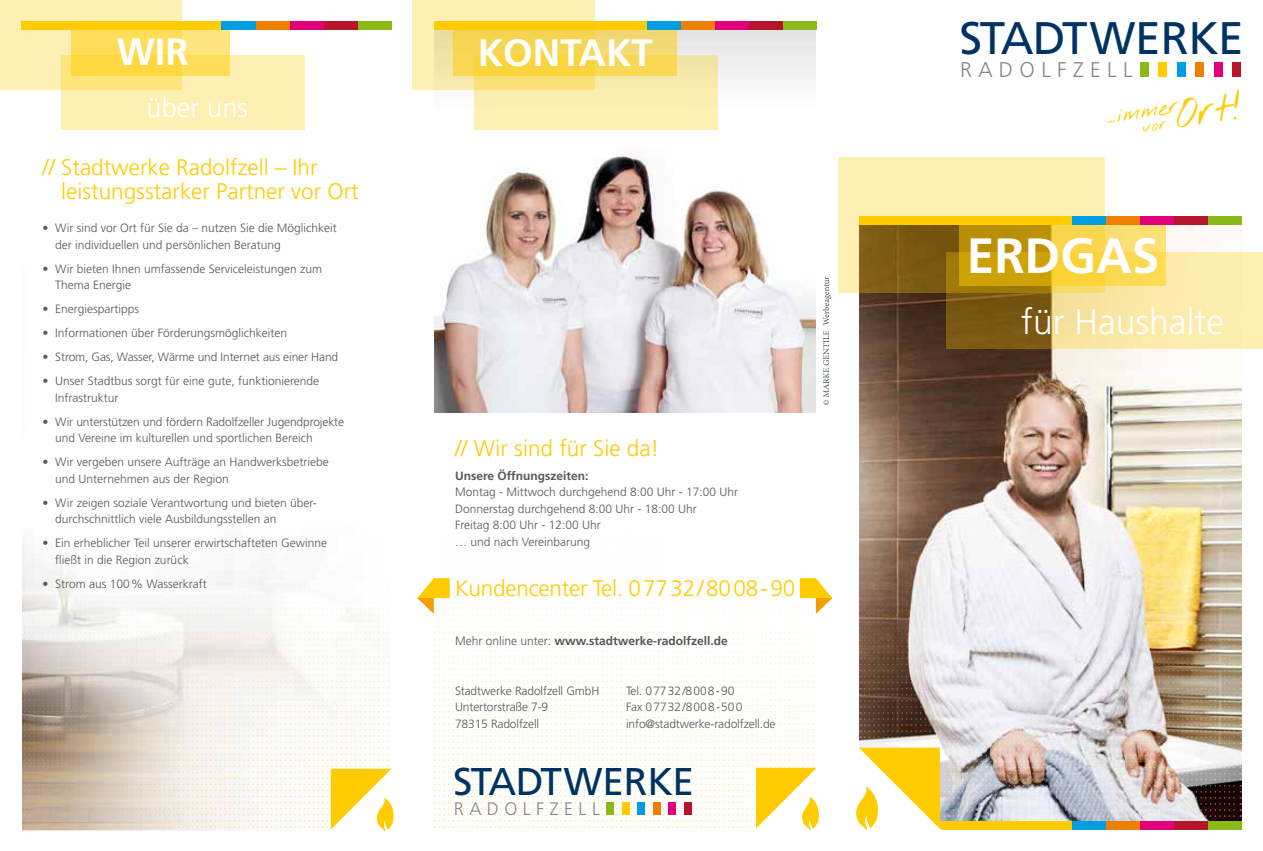
<style>
.page{position:relative;width:1263px;height:851px;background:#fff}
.page>*{position:absolute;margin:0;border:0;box-sizing:border-box;transform-origin:0 0}
.t1{font:700 49.5px "Frutiger";color:#fff}
.t2{font:45.6px "Frutiger";letter-spacing:-.02em;color:#003362}
.t3{font:40.65px "Nothing You Could Do";color:#fecc00}
.t4{font:38.7px "Frutiger";letter-spacing:-.02em;color:#003362}
.t5{font:700 38.1px "Frutiger";color:#fff}
.t6{font:300 35.4px "Frutiger";color:#fff}
.t7{font:300 27.3px "Frutiger";color:#fff}
.t8{font:22.65px "Nothing You Could Do";color:#fecc00}
.t9{font:300 22.5px/24px "Frutiger";color:#fecc00}
.t10{font:300 21.3px "Frutiger";letter-spacing:.3em;color:#87888a}
.t11{font:300 18px "Frutiger";letter-spacing:.3em;color:#87888a}
.t12{font:300 12px/16.5px "Frutiger";color:#58585a}
.t13{font:700 12px "Frutiger";color:#58585a}
.s1{font-weight:300}
.s2{font-size:18.9px}
</style>
<div class="page">
<img style="left:434px;top:30px;width:382px;height:382px">
<img style="left:859px;top:225px;width:383px;height:596px">
<svg style="left:838px;top:157px;width:266px;height:135px;background:#dbc789"></svg>
<svg style="left:946px;top:252px;width:317px;height:97px;background:#d6bf7a"></svg>
<svg style="left:959px;top:225px;width:206px;height:61px;background:#e2bc2f"></svg>
<div style="left:1140px;top:62px;width:9px;height:15px;background:#89ba17"></div>
<div style="left:1158px;top:62px;width:9px;height:15px;background:#fecc00"></div>
<div style="left:1177px;top:62px;width:8px;height:15px;background:#009ee0"></div>
<div style="left:1195px;top:62px;width:9px;height:15px;background:#ee7f00"></div>
<div style="left:1213px;top:62px;width:9px;height:15px;background:#e2007a"></div>
<div style="left:1232px;top:62px;width:9px;height:15px;background:#b5152b"></div>
<div style="left:0;top:0;width:182px;height:89px;background:#feefb3"></div>
<svg style="left:62px;top:55px;width:243px;height:74px;background:#feedac"></svg>
<svg style="left:71px;top:30px;width:159px;height:46px;background:#fedc56"></svg>
<svg style="left:412px;top:0;width:182px;height:89px;background:#fbecb0"></svg>
<svg style="left:474px;top:55px;width:244px;height:74px;background:#fbeba8"></svg>
<svg style="left:453px;top:30px;width:223px;height:46px;background:#f5d652"></svg>
<div style="left:357px;top:21px;width:34px;height:9px;background:#89ba17"></div>
<div style="left:323px;top:21px;width:34px;height:9px;background:#b5152b"></div>
<div style="left:289px;top:21px;width:34px;height:9px;background:#e2007a"></div>
<div style="left:255px;top:21px;width:34px;height:9px;background:#ee7f00"></div>
<div style="left:221px;top:21px;width:34px;height:9px;background:#009ee0"></div>
<div style="left:21px;top:21px;width:200px;height:9px;background:#fecc00"></div>
<div style="left:782px;top:21px;width:34px;height:9px;background:#89ba17"></div>
<div style="left:748px;top:21px;width:34px;height:9px;background:#b5152b"></div>
<div style="left:714px;top:21px;width:34px;height:9px;background:#e2007a"></div>
<div style="left:680px;top:21px;width:34px;height:9px;background:#ee7f00"></div>
<div style="left:646px;top:21px;width:34px;height:9px;background:#009ee0"></div>
<div style="left:434px;top:21px;width:212px;height:9px;background:#fecc00"></div>
<div style="left:1208px;top:216px;width:34px;height:9px;background:#89ba17"></div>
<div style="left:1174px;top:216px;width:34px;height:9px;background:#b5152b"></div>
<div style="left:1140px;top:216px;width:34px;height:9px;background:#e2007a"></div>
<div style="left:1106px;top:216px;width:34px;height:9px;background:#ee7f00"></div>
<div style="left:1071px;top:216px;width:35px;height:9px;background:#009ee0"></div>
<div style="left:859px;top:216px;width:212px;height:9px;background:#fecc00"></div>
<div style="left:1208px;top:821px;width:34px;height:8px;background:#89ba17"></div>
<img style="left:856px;top:530px;width:385px;height:300px">
<svg style="left:22px;top:541px;width:810px;height:290px"></svg>
<svg style="left:823px;top:331px;width:6px;height:74px"></svg>
<svg style="left:823px;top:276px;width:8px;height:49px"></svg>
<h3 class="t5" style="left:117px;top:29px;width:73px">WIR</h3>
<h3 class="t7" style="left:147px;top:92px;width:103px">über uns</h3>
<h3 class="t9" style="left:61px;top:155px;width:299px;text-indent:-19px">// Stadtwerke Radolfzell – Ihr leistungsstarker Partner vor Ort</h3>
<p class="t12" style="left:55px;top:220px;width:283px;text-indent:-13px">• Wir sind vor Ort für Sie da – nutzen Sie die Möglichkeit der individuellen und persönlichen Beratung</p>
<p class="t12" style="left:55px;top:260px;width:268px;text-indent:-13px">• Wir bieten Ihnen umfassende Serviceleistungen zum<br>Thema Energie</p>
<p class="t12" style="left:43px;top:301px;width:98px">• Energiespartipps</p>
<p class="t12" style="left:43px;top:325px;width:246px">• Informationen über Förderungsmöglichkeiten</p>
<p class="t12" style="left:43px;top:349px;width:297px">• Strom, Gas, Wasser, Wärme und Internet aus einer Hand</p>
<p class="t12" style="left:55px;top:373px;width:265px;text-indent:-13px">• Unser Stadtbus sorgt für eine gute, funktionierende<br>Infrastruktur</p>
<p class="t12" style="left:55px;top:413px;width:290px;text-indent:-13px">• Wir unterstützen und fördern Radolfzeller Jugendprojekte und Vereine im kulturellen und sportlichen Bereich</p>
<p class="t12" style="left:55px;top:454px;width:275px;text-indent:-13px">• Wir vergeben unsere Aufträge an Handwerksbetriebe und Unternehmen aus der Region</p>
<p class="t12" style="left:55px;top:494px;width:263px;text-indent:-13px">• Wir zeigen soziale Verantwortung und bieten über&shy;durchschnittlich viele Ausbildungsstellen an</p>
<p class="t12" style="left:55px;top:535px;width:273px;text-indent:-13px">• Ein erheblicher Teil unserer erwirtschafteten Gewinne fließt in die Region zurück</p>
<p class="t12" style="left:43px;top:575px;width:166px">• Strom aus 100% Wasserkraft</p>
<h3 class="t5" style="left:478px;top:30px;width:176px">KONTAKT</h3>
<h3 class="t9" style="left:455px;top:436px;width:206px">// Wir sind für Sie da!</h3>
<p class="t13" style="left:455px;top:468px;width:135px">Unsere Öffnungszeiten:</p>
<p class="t12" style="left:455px;top:484px;width:285px">Montag - Mittwoch durchgehend 8:00 Uhr - 17:00 Uhr Donnerstag durchgehend 8:00 Uhr - 18:00 Uhr<br>Freitag 8:00 Uhr - 12:00 Uhr<br>… und nach Vereinbarung</p>
<h3 class="t9" style="left:455px;top:575px;width:342px">Kundencenter Tel. 07732/8008-90</h3>
<p class="t13" style="left:455px;top:633px;width:274px"><span class="s1">Mehr online unter:</span> www.stadtwerke-radolfzell.de</p>
<p class="t12" style="left:455px;top:682px;width:146px">Stadtwerke Radolfzell GmbH</p>
<p class="t12" style="left:626px;top:682px;width:110px">Tel. 07732/8008-90</p>
<p class="t12" style="left:455px;top:698px;width:95px">Untertorstraße 7-9</p>
<p class="t12" style="left:626px;top:698px;width:118px">Fax 07732/8008-500</p>
<p class="t12" style="left:455px;top:715px;width:86px">78315 Radolfzell</p>
<p class="t12" style="left:626px;top:715px;width:151px">info@stadtwerke-radolfzell.de</p>
<h3 class="t4" style="left:453px;top:758px;width:242px">STADTWERKE</h3>
<h3 class="t11" style="left:454px;top:798px;width:148px">RADOLFZELL</h3>
<h2 class="t2" style="left:959px;top:11px;width:286px">STADTWERKE</h2>
<h3 class="t10" style="left:960px;top:57px;width:174px">RADOLFZELL</h3>
<h3 class="t3" style="left:1172px;top:90px;width:69px;rotate:-8deg">Ort!</h3>
<h3 class="t8" style="left:1104px;top:102px;width:74px;rotate:-8deg"><span class="s2">…</span> immer</h3>
<h1 class="t1" style="left:967px;top:227px;width:194px">ERDGAS</h1>
<h3 class="t6" style="left:1021px;top:302px;width:204px">für Haushalte</h3>
</div>
